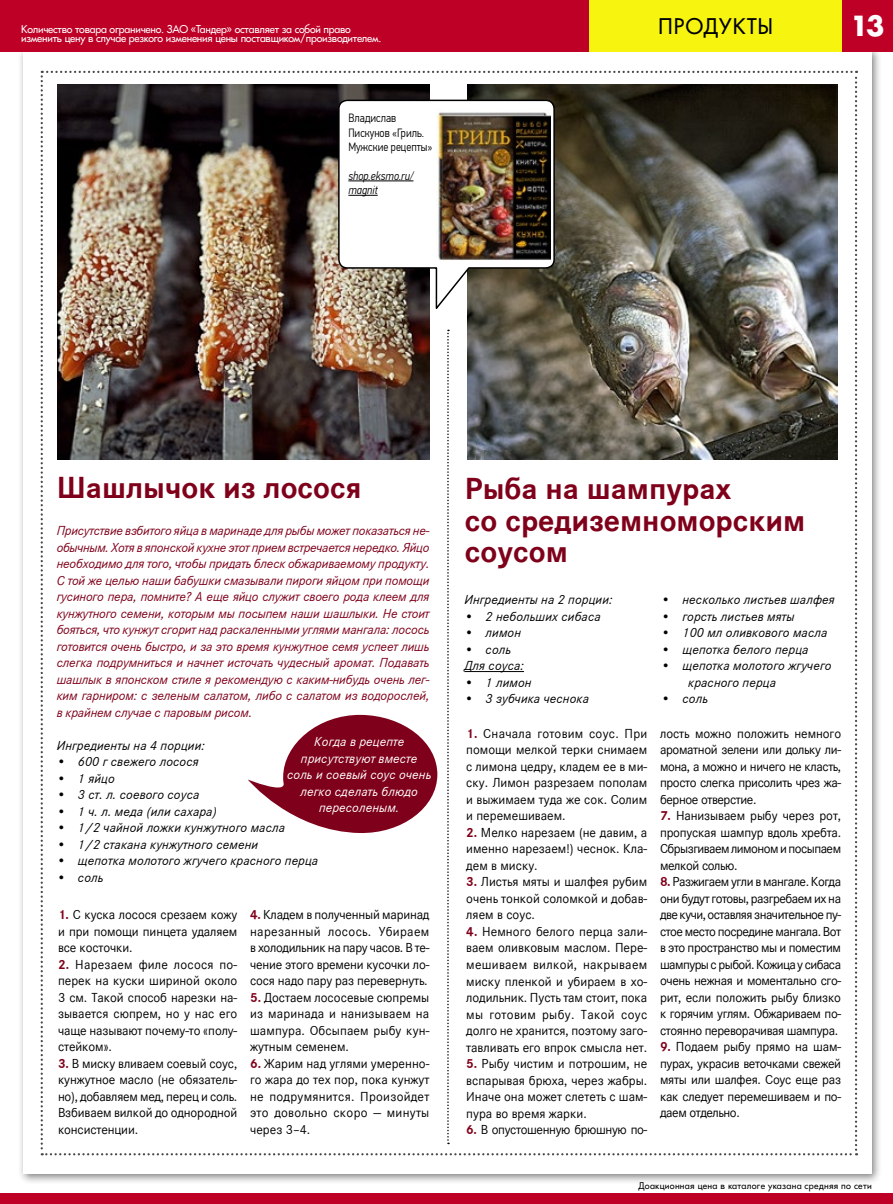
<style>
.page{position:relative;width:893px;height:1204px;background:#fff}
.page>*{position:absolute;margin:0;border:0;box-sizing:border-box;transform-origin:0 0}
.t1{font:700 31.5px/31.5px "Corporate STCY";color:#7f001a}
.t2{font:700 27px "Favorit C";color:#fff}
.t3{font:21px "Favorit C";letter-spacing:.055em;color:#000}
.t4{font:13.5px/16.5px "Corporate STCY";letter-spacing:-.01em;color:#000;text-align:justify}
.t5{font:italic 13.5px/16.5px "Corporate STCY";letter-spacing:-.01em;color:#7f001a;text-align:justify}
.t6{font:italic 13.5px/16.5px "Corporate STCY";letter-spacing:.01em;color:#000}
.t7{font:italic 13.5px/16.5px "Corporate STCY";letter-spacing:.01em;color:#fff;text-align:center}
.t8{font:13.5px "Corporate STCY";letter-spacing:-.03em;color:#000}
.t9{font:300 12px/14.4px "PF Din Text Cond Pro";color:#000}
.t10{font:italic 300 12px/14.4px "PF Din Text Cond Pro";color:#000}
.t11{font:10.5px/9px "Favorit C";letter-spacing:-.02em;color:#fff}
.t12{font:9px "Favorit C";letter-spacing:.03em;color:#000}
.s1{font-weight:700;color:#7f001a}
</style>
<div class="page">
<div style="left:17px;top:44px;width:865px;height:1140px;background:#000;opacity:.5"></div>
<div style="left:23px;top:51px;width:849px;height:1123px;background:#fff"></div>
<img style="left:41px;top:71px;width:816px;height:1084px">
<hr style="left:464px;top:671px;width:60px;height:1px;background:#000">
<div style="left:0;top:0;width:589px;height:51px;background:#be0027"></div>
<div style="left:730px;top:0;width:163px;height:51px;background:#be0027"></div>
<div style="left:589px;top:0;width:253px;height:51px;background:#f7f410"></div>
<div style="left:0;top:1193px;width:893px;height:10px;background:#be0027"></div>
<p class="t11" style="left:21px;top:25px;width:362px">Количество товара ограничено. ЗАО «Тандер» оставляет за собой право изменить цену в случае резкого изменения цены поставщиком/производителем.</p>
<h3 class="t3" style="left:658px;top:13px;width:116px">ПРОДУКТЫ</h3>
<h2 class="t2" style="left:850px;top:7px;width:36px">13</h2>
<p class="t11" style="left:23px;top:25px;width:362px">Количество товара ограничено. ЗАО «Тандер» оставляет за собой право изменить цену в случае резкого изменения цены поставщиком/производителем.</p>
<p class="t9" style="left:348px;top:111px;width:85px">Владислав<br>Пискунов «Гриль.<br>Мужские рецепты»</p>
<p class="t10" style="left:348px;top:169px;width:67px">shop.eksmo.ru/ magnit</p>
<h1 class="t1" style="left:57px;top:472px;width:306px">Шашлычок из лосося</h1>
<p class="t5" style="left:57px;top:522px;width:374px">Присутствие взбитого яйца в маринаде для рыбы может показаться не&shy;обычным. Хотя в японской кухне этот прием встречается нередко. Яйцо необходимо для того, чтобы придать блеск обжариваемому продукту.<br>С той же целью наши бабушки смазывали пироги яйцом при помощи гусиного пера, помните? А еще яйцо служит своего рода клеем для кунжутного семени, которым мы посыпем наши шашлыки. Не стоит бояться, что кунжут сгорит над раскаленными углями мангала: лосось готовится очень быстро, и за это время кунжутное семя успеет лишь слегка подрумниться и начнет источать чудесный аромат. Подавать шашлык в японском стиле я рекомендую с каким-нибудь очень лег&shy;ким гарниром: с зеленым салатом, либо с салатом из водорослей, в крайнем случае с паровым рисом.</p>
<p class="t6" style="left:57px;top:737px;width:150px">Ингредиенты на 4 порции:</p>
<p class="t6" style="left:57px;top:753px;width:144px">• 600 г свежего лосося</p>
<p class="t6" style="left:57px;top:770px;width:60px">• 1 яйцо</p>
<p class="t6" style="left:57px;top:786px;width:144px">• 3 ст. л. соевого соуса</p>
<p class="t6" style="left:57px;top:803px;width:161px">• 1 ч. л. меда (или сахара)</p>
<p class="t6" style="left:57px;top:819px;width:230px">• 1/2 чайной ложки кунжутного масла</p>
<p class="t6" style="left:57px;top:836px;width:203px">• 1/2 стакана кунжутного семени</p>
<p class="t6" style="left:57px;top:852px;width:263px">• щепотка молотого жгучего красного перца</p>
<p class="t6" style="left:57px;top:869px;width:48px">• соль</p>
<p class="t4" style="left:58px;top:906px;width:181px"><span class="s1">1.</span> С куска лосося срезаем кожу и при помощи пинцета удаляем все косточки.</p>
<p class="t4" style="left:58px;top:955px;width:181px"><span class="s1">2.</span> Нарезаем филе лосося по&shy;перек на куски шириной около 3 см. Такой способ нарезки на&shy;зывается сюпрем, но у нас его чаще называют почему-то «полу&shy;стейком».</p>
<p class="t4" style="left:58px;top:1054px;width:181px"><span class="s1">3.</span> В миску вливаем соевый соус, кунжутное масло (не обязатель&shy;но), добавляем мед, перец и соль.<br>Взбиваем вилкой до однородной консистенции.</p>
<p class="t7" style="left:287px;top:733px;width:146px">Когда в рецепте присутствуют вместе соль и соевый соус очень легко сделать блюдо пересоленым.</p>
<p class="t4" style="left:250px;top:906px;width:181px"><span class="s1">4.</span> Кладем в полученный маринад нарезанный лосось. Убираем в холодильник на пару часов. В те&shy;чение этого времени кусочки ло&shy;сося надо пару раз перевернуть.</p>
<p class="t4" style="left:250px;top:988px;width:181px"><span class="s1">5.</span> Достаем лососевые сюпремы из маринада и нанизываем на шампура. Обсыпаем рыбу кун&shy;жутным семенем.</p>
<p class="t4" style="left:250px;top:1054px;width:181px"><span class="s1">6.</span> Жарим над углями умеренно&shy;го жара до тех пор, пока кунжут не подрумянится. Произойдет это довольно скоро — минуты через 3–4.</p>
<h1 class="t1" style="left:465px;top:473px;width:342px">Рыба на шампурах<br>со средиземноморским соусом</h1>
<p class="t6" style="left:464px;top:591px;width:150px">Ингредиенты на 2 порции:</p>
<p class="t6" style="left:464px;top:608px;width:138px">• 2 небольших сибаса</p>
<p class="t6" style="left:464px;top:624px;width:58px">• лимон</p>
<p class="t6" style="left:464px;top:641px;width:61px">• соль<br>Для соуса:</p>
<p class="t6" style="left:464px;top:674px;width:69px">• 1 лимон</p>
<p class="t6" style="left:464px;top:690px;width:126px">• 3 зубчика чеснока</p>
<p class="t6" style="left:661px;top:591px;width:175px">• несколько листьев шалфея</p>
<p class="t6" style="left:661px;top:608px;width:135px">• горсть листьев мяты</p>
<p class="t6" style="left:661px;top:624px;width:168px">• 100 мл оливкового масла</p>
<p class="t6" style="left:661px;top:641px;width:149px">• щепотка белого перца</p>
<p class="t6" style="left:688px;top:657px;width:145px;text-indent:-27px">• щепотка молотого жгучего красного перца</p>
<p class="t6" style="left:661px;top:690px;width:48px">• соль</p>
<p class="t4" style="left:466px;top:725px;width:183px"><span class="s1">1.</span> Сначала готовим соус. При помощи мелкой терки снимаем с лимона цедру, кладем ее в ми&shy;ску. Лимон разрезаем пополам и выжимаем туда же сок. Солим и перемешиваем.</p>
<p class="t4" style="left:466px;top:824px;width:183px"><span class="s1">2.</span> Мелко нарезаем (не давим, а именно нарезаем!) чеснок. Кла&shy;дем в миску.</p>
<p class="t4" style="left:466px;top:873px;width:183px"><span class="s1">3.</span> Листья мяты и шалфея рубим очень тонкой соломкой и добав&shy;ляем в соус.</p>
<p class="t4" style="left:466px;top:923px;width:183px"><span class="s1">4.</span> Немного белого перца зали&shy;ваем оливковым маслом. Пере&shy;мешиваем вилкой, накрываем миску пленкой и убираем в хо&shy;лодильник. Пусть там стоит, пока мы готовим рыбу. Такой соус долго не хранится, поэтому заго&shy;тавливать его впрок смысла нет.</p>
<p class="t4" style="left:466px;top:1055px;width:183px"><span class="s1">5.</span> Рыбу чистим и потрошим, не вспарывая брюха, через жабры.<br>Иначе она может слететь с шам&shy;пура во время жарки.</p>
<p class="t8" style="left:466px;top:1122px;width:182px"><span class="s1">6.</span> В опустошенную брюшную по-</p>
<p class="t4" style="left:660px;top:725px;width:183px">лость можно положить немного ароматной зелени или дольку ли&shy;мона, а можно и ничего не класть, просто слегка присолить чрез жа&shy;берное отверстие.</p>
<p class="t4" style="left:660px;top:807px;width:183px"><span class="s1">7.</span> Нанизываем рыбу через рот, пропуская шампур вдоль хребта.<br>Сбрызгиваем лимоном и посыпаем мелкой солью.</p>
<p class="t4" style="left:660px;top:873px;width:183px"><span class="s1">8.</span> Разжигаем угли в мангале. Когда они будут готовы, разгребаем их на две кучи, оставляя значительное пу&shy;стое место посредине мангала. Вот в это пространство мы и поместим шампуры с рыбой. Кожица у сибаса очень нежная и моментально сго&shy;рит, если положить рыбу близко к горячим углям. Обжариваем по&shy;стоянно переворачивая шампура.</p>
<p class="t4" style="left:660px;top:1038px;width:183px"><span class="s1">9.</span> Подаем рыбу прямо на шам&shy;пурах, украсив веточками свежей мяты или шалфея. Соус еще раз как следует перемешиваем и по&shy;даем отдельно.</p>
<p class="t12" style="left:638px;top:1179px;width:235px">Доакционная цена в каталоге указана средняя по сети</p>
</div>
